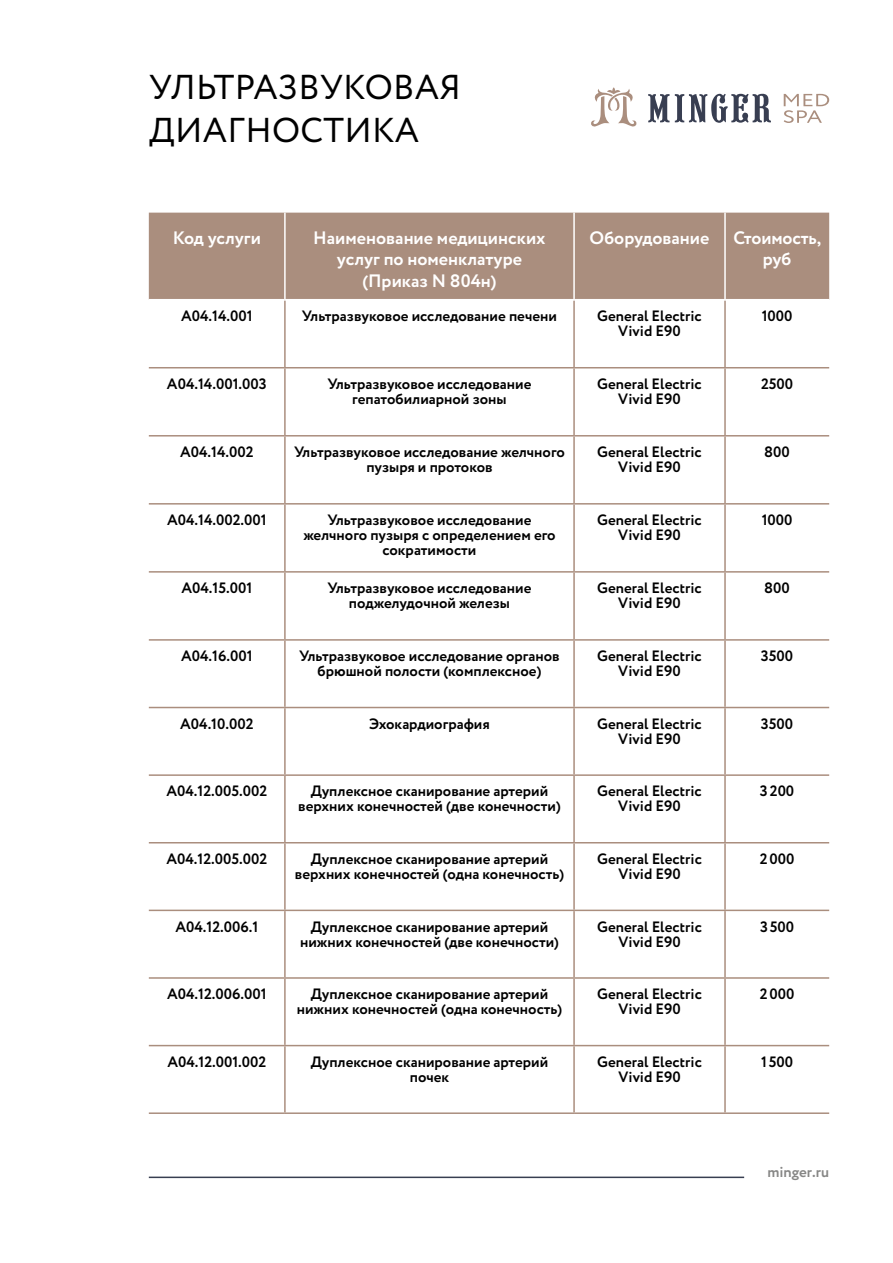
<style>
.page{position:relative;width:893px;height:1263px;background:#fff}
.page>*{position:absolute;margin:0;border:0;box-sizing:border-box;transform-origin:0 0}
.t1{font:34.5px/43.2px "Circe";letter-spacing:.01em;color:#000}
.t2{font:700 18px/21.6px "Circe";color:#fff;text-align:center}
.t3{font:700 15px/15px "Circe";color:#000;text-align:center}
.t4{font:700 15px "Circe";color:#878786}
</style>
<div class="page">
<hr style="left:149px;top:1176px;width:595px;height:2px;background:#383e51">
<svg style="left:648px;top:94px;width:21px;height:28px"></svg>
<svg style="left:675px;top:94px;width:96px;height:29px"></svg>
<svg style="left:591px;top:87px;width:46px;height:40px"></svg>
<svg style="left:784px;top:94px;width:45px;height:29px"></svg>
<div style="left:149px;top:213px;width:680px;height:86px;background:#aa8e7e"></div>
<hr style="left:149px;top:571px;width:136px;height:2px;background:#aa8e7e">
<hr style="left:285px;top:571px;width:289px;height:2px;background:#aa8e7e">
<hr style="left:574px;top:571px;width:151px;height:2px;background:#aa8e7e">
<hr style="left:725px;top:571px;width:104px;height:2px;background:#aa8e7e">
<hr style="left:149px;top:639px;width:136px;height:2px;background:#aa8e7e">
<hr style="left:285px;top:639px;width:289px;height:2px;background:#aa8e7e">
<hr style="left:574px;top:639px;width:151px;height:2px;background:#aa8e7e">
<hr style="left:725px;top:639px;width:104px;height:2px;background:#aa8e7e">
<hr style="left:149px;top:707px;width:136px;height:1px;background:#aa8e7e">
<hr style="left:285px;top:707px;width:289px;height:1px;background:#aa8e7e">
<hr style="left:574px;top:707px;width:151px;height:1px;background:#aa8e7e">
<hr style="left:725px;top:707px;width:104px;height:1px;background:#aa8e7e">
<hr style="left:149px;top:774px;width:136px;height:2px;background:#aa8e7e">
<hr style="left:285px;top:774px;width:289px;height:2px;background:#aa8e7e">
<hr style="left:574px;top:774px;width:151px;height:2px;background:#aa8e7e">
<hr style="left:725px;top:774px;width:104px;height:2px;background:#aa8e7e">
<hr style="left:149px;top:842px;width:136px;height:1px;background:#aa8e7e">
<hr style="left:285px;top:842px;width:289px;height:1px;background:#aa8e7e">
<hr style="left:574px;top:842px;width:151px;height:1px;background:#aa8e7e">
<hr style="left:725px;top:842px;width:104px;height:1px;background:#aa8e7e">
<hr style="left:149px;top:910px;width:136px;height:1px;background:#aa8e7e">
<hr style="left:285px;top:910px;width:289px;height:1px;background:#aa8e7e">
<hr style="left:574px;top:910px;width:151px;height:1px;background:#aa8e7e">
<hr style="left:725px;top:910px;width:104px;height:1px;background:#aa8e7e">
<hr style="left:149px;top:977px;width:136px;height:2px;background:#aa8e7e">
<hr style="left:285px;top:977px;width:289px;height:2px;background:#aa8e7e">
<hr style="left:574px;top:977px;width:151px;height:2px;background:#aa8e7e">
<hr style="left:725px;top:977px;width:104px;height:2px;background:#aa8e7e">
<hr style="left:149px;top:1045px;width:136px;height:1px;background:#aa8e7e">
<hr style="left:285px;top:1045px;width:289px;height:1px;background:#aa8e7e">
<hr style="left:574px;top:1045px;width:151px;height:1px;background:#aa8e7e">
<hr style="left:725px;top:1045px;width:104px;height:1px;background:#aa8e7e">
<hr style="left:149px;top:1112px;width:136px;height:2px;background:#aa8e7e">
<hr style="left:285px;top:1112px;width:289px;height:2px;background:#aa8e7e">
<hr style="left:574px;top:1112px;width:151px;height:2px;background:#aa8e7e">
<hr style="left:725px;top:1112px;width:104px;height:2px;background:#aa8e7e">
<hr style="left:284px;top:213px;width:2px;height:86px;background:#fff">
<hr style="left:573px;top:213px;width:2px;height:86px;background:#fff">
<hr style="left:724px;top:213px;width:2px;height:86px;background:#fff">
<hr style="left:284px;top:300px;width:2px;height:67px;background:#aa8e7e">
<hr style="left:573px;top:300px;width:2px;height:67px;background:#aa8e7e">
<hr style="left:724px;top:300px;width:2px;height:67px;background:#aa8e7e">
<hr style="left:284px;top:368px;width:2px;height:67px;background:#aa8e7e">
<hr style="left:573px;top:368px;width:2px;height:67px;background:#aa8e7e">
<hr style="left:724px;top:368px;width:2px;height:67px;background:#aa8e7e">
<hr style="left:149px;top:435px;width:136px;height:1px;background:#aa8e7e">
<hr style="left:285px;top:435px;width:289px;height:1px;background:#aa8e7e">
<hr style="left:284px;top:436px;width:2px;height:67px;background:#aa8e7e">
<hr style="left:574px;top:435px;width:151px;height:1px;background:#aa8e7e">
<hr style="left:573px;top:436px;width:2px;height:67px;background:#aa8e7e">
<hr style="left:725px;top:435px;width:104px;height:1px;background:#aa8e7e">
<hr style="left:724px;top:436px;width:2px;height:67px;background:#aa8e7e">
<hr style="left:284px;top:505px;width:2px;height:66px;background:#aa8e7e">
<hr style="left:573px;top:505px;width:2px;height:66px;background:#aa8e7e">
<hr style="left:724px;top:505px;width:2px;height:66px;background:#aa8e7e">
<hr style="left:284px;top:573px;width:2px;height:66px;background:#aa8e7e">
<hr style="left:573px;top:573px;width:2px;height:66px;background:#aa8e7e">
<hr style="left:724px;top:573px;width:2px;height:66px;background:#aa8e7e">
<hr style="left:284px;top:641px;width:2px;height:66px;background:#aa8e7e">
<hr style="left:573px;top:641px;width:2px;height:66px;background:#aa8e7e">
<hr style="left:724px;top:641px;width:2px;height:66px;background:#aa8e7e">
<hr style="left:284px;top:708px;width:2px;height:66px;background:#aa8e7e">
<hr style="left:573px;top:708px;width:2px;height:66px;background:#aa8e7e">
<hr style="left:724px;top:708px;width:2px;height:66px;background:#aa8e7e">
<hr style="left:284px;top:776px;width:2px;height:66px;background:#aa8e7e">
<hr style="left:573px;top:776px;width:2px;height:66px;background:#aa8e7e">
<hr style="left:724px;top:776px;width:2px;height:66px;background:#aa8e7e">
<hr style="left:284px;top:843px;width:2px;height:67px;background:#aa8e7e">
<hr style="left:573px;top:843px;width:2px;height:67px;background:#aa8e7e">
<hr style="left:724px;top:843px;width:2px;height:67px;background:#aa8e7e">
<hr style="left:284px;top:911px;width:2px;height:66px;background:#aa8e7e">
<hr style="left:573px;top:911px;width:2px;height:66px;background:#aa8e7e">
<hr style="left:724px;top:911px;width:2px;height:66px;background:#aa8e7e">
<hr style="left:284px;top:979px;width:2px;height:66px;background:#aa8e7e">
<hr style="left:573px;top:979px;width:2px;height:66px;background:#aa8e7e">
<hr style="left:724px;top:979px;width:2px;height:66px;background:#aa8e7e">
<hr style="left:284px;top:1046px;width:2px;height:66px;background:#aa8e7e">
<hr style="left:573px;top:1046px;width:2px;height:66px;background:#aa8e7e">
<hr style="left:724px;top:1046px;width:2px;height:66px;background:#aa8e7e">
<hr style="left:149px;top:503px;width:136px;height:2px;background:#aa8e7e">
<hr style="left:285px;top:503px;width:289px;height:2px;background:#aa8e7e">
<hr style="left:574px;top:503px;width:151px;height:2px;background:#aa8e7e">
<hr style="left:725px;top:503px;width:104px;height:2px;background:#aa8e7e">
<hr style="left:149px;top:367px;width:136px;height:1px;background:#aa8e7e">
<hr style="left:285px;top:367px;width:289px;height:1px;background:#aa8e7e">
<hr style="left:574px;top:367px;width:151px;height:1px;background:#aa8e7e">
<hr style="left:725px;top:367px;width:104px;height:1px;background:#aa8e7e">
<h1 class="t1" style="left:149px;top:67px;width:313px">УЛЬТРАЗВУКОВАЯ<br>ДИАГНОСТИКА</h1>
<p class="t2" style="left:173px;top:228px;width:90px">Код услуги</p>
<p class="t2" style="left:313px;top:228px;width:234px">Наименование медицинских услуг по номенклатуре (Приказ N 804н)</p>
<p class="t2" style="left:590px;top:228px;width:121px">Оборудование</p>
<p class="t2" style="left:733px;top:228px;width:89px">Стоимость, руб</p>
<p class="t3" style="left:181px;top:309px;width:73px">A04.14.001</p>
<p class="t3" style="left:302px;top:309px;width:256px">Ультразвуковое исследование печени</p>
<p class="t3" style="left:597px;top:309px;width:106px">General Electric<br>Vivid E90</p>
<p class="t3" style="left:762px;top:309px;width:32px">1000</p>
<p class="t3" style="left:167px;top:377px;width:101px">A04.14.001.003</p>
<p class="t3" style="left:328px;top:377px;width:205px">Ультразвуковое исследование гепатобилиарной зоны</p>
<p class="t3" style="left:597px;top:377px;width:106px">General Electric<br>Vivid E90</p>
<p class="t3" style="left:761px;top:377px;width:34px">2500</p>
<p class="t3" style="left:180px;top:445px;width:75px">A04.14.002</p>
<p class="t3" style="left:294px;top:445px;width:272px">Ультразвуковое исследование желчного пузыря и протоков</p>
<p class="t3" style="left:597px;top:445px;width:106px">General Electric<br>Vivid E90</p>
<p class="t3" style="left:764px;top:445px;width:27px">800</p>
<p class="t3" style="left:167px;top:513px;width:101px">A04.14.002.001</p>
<p class="t3" style="left:303px;top:513px;width:254px">Ультразвуковое исследование желчного пузыря с определением его сократимости</p>
<p class="t3" style="left:597px;top:513px;width:106px">General Electric<br>Vivid E90</p>
<p class="t3" style="left:762px;top:513px;width:32px">1000</p>
<p class="t3" style="left:181px;top:581px;width:72px">A04.15.001</p>
<p class="t3" style="left:328px;top:581px;width:205px">Ультразвуковое исследование поджелудочной железы</p>
<p class="t3" style="left:597px;top:581px;width:106px">General Electric<br>Vivid E90</p>
<p class="t3" style="left:764px;top:581px;width:27px">800</p>
<p class="t3" style="left:181px;top:649px;width:73px">A04.16.001</p>
<p class="t3" style="left:299px;top:649px;width:262px">Ультразвуковое исследование органов брюшной полости (комплексное)</p>
<p class="t3" style="left:597px;top:649px;width:106px">General Electric<br>Vivid E90</p>
<p class="t3" style="left:761px;top:649px;width:34px">3500</p>
<p class="t3" style="left:180px;top:717px;width:75px">A04.10.002</p>
<p class="t3" style="left:369px;top:717px;width:122px">Эхокардиография</p>
<p class="t3" style="left:597px;top:717px;width:106px">General Electric<br>Vivid E90</p>
<p class="t3" style="left:761px;top:717px;width:34px">3500</p>
<p class="t3" style="left:166px;top:784px;width:102px">A04.12.005.002</p>
<p class="t3" style="left:298px;top:784px;width:264px">Дуплексное сканирование артерий верхних конечностей (две конечности)</p>
<p class="t3" style="left:597px;top:784px;width:106px">General Electric<br>Vivid E90</p>
<p class="t3" style="left:760px;top:784px;width:36px">3200</p>
<p class="t3" style="left:166px;top:852px;width:102px">A04.12.005.002</p>
<p class="t3" style="left:295px;top:852px;width:271px">Дуплексное сканирование артерий верхних конечностей (одна конечность)</p>
<p class="t3" style="left:597px;top:852px;width:106px">General Electric<br>Vivid E90</p>
<p class="t3" style="left:760px;top:852px;width:36px">2000</p>
<p class="t3" style="left:175px;top:920px;width:84px">A04.12.006.1</p>
<p class="t3" style="left:300px;top:920px;width:260px">Дуплексное сканирование артерий нижних конечностей (две конечности)</p>
<p class="t3" style="left:597px;top:920px;width:106px">General Electric<br>Vivid E90</p>
<p class="t3" style="left:760px;top:920px;width:36px">3500</p>
<p class="t3" style="left:167px;top:987px;width:101px">A04.12.006.001</p>
<p class="t3" style="left:297px;top:987px;width:267px">Дуплексное сканирование артерий нижних конечностей (одна конечность)</p>
<p class="t3" style="left:597px;top:987px;width:106px">General Electric<br>Vivid E90</p>
<p class="t3" style="left:760px;top:987px;width:36px">2000</p>
<p class="t3" style="left:167px;top:1055px;width:101px">A04.12.001.002</p>
<p class="t3" style="left:311px;top:1055px;width:239px">Дуплексное сканирование артерий почек</p>
<p class="t3" style="left:597px;top:1055px;width:106px">General Electric<br>Vivid E90</p>
<p class="t3" style="left:761px;top:1055px;width:34px">1500</p>
<p class="t4" style="left:767px;top:1162px;width:63px">minger.ru</p>
</div>
